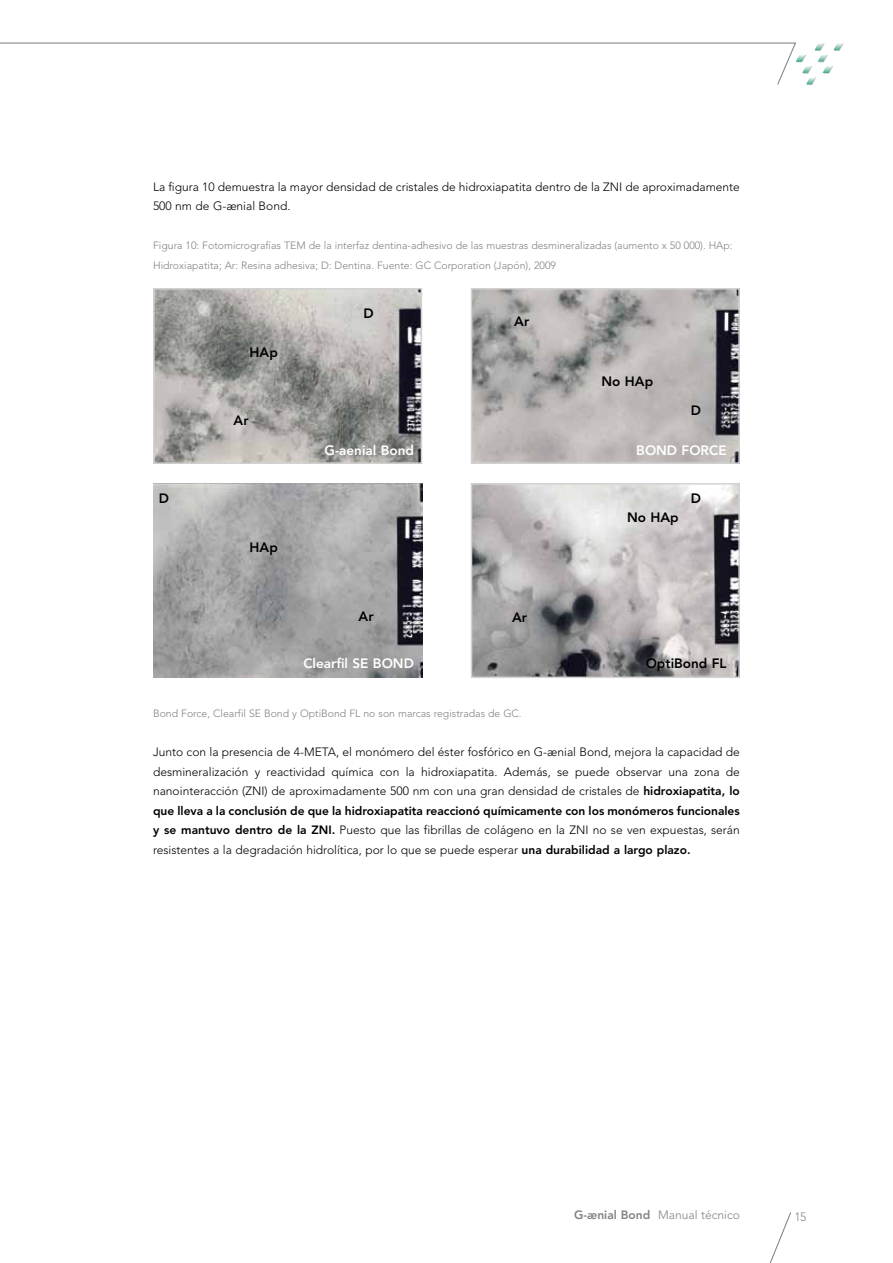
<style>
.page{position:relative;width:893px;height:1263px;background:#fff}
.page>*{position:absolute;margin:0;border:0;box-sizing:border-box;transform-origin:0 0}
.t1{font:800 13.5px "Avenir LT Std";color:#000}
.t2{font:800 13.5px "Avenir LT Std";color:#fff}
.t3{font:300 12px/19.5px "Avenir LT Std";color:#000}
.t4{font:300 12px "Avenir LT Std";color:#808285}
.t5{font:300 10.5px/19.5px "Avenir LT Std";color:#808285}
.s1{font-weight:800}
</style>
<div class="page">
<svg style="left:0;top:42px;width:844px;height:43px"></svg>
<svg style="left:769px;top:1212px;width:22px;height:51px"></svg>
<img style="left:156px;top:291px;width:263px;height:170px">
<div style="left:153px;top:288px;width:269px;height:176px;border:2px solid #d1d3d4"></div>
<img style="left:474px;top:291px;width:263px;height:170px">
<div style="left:471px;top:288px;width:269px;height:176px;border:2px solid #d1d3d4"></div>
<img style="left:474px;top:486px;width:263px;height:189px">
<div style="left:471px;top:483px;width:269px;height:195px;border:2px solid #d1d3d4"></div>
<img style="left:153px;top:483px;width:269px;height:195px">
<p class="t3" style="left:153px;top:177px;width:588px">La figura 10 demuestra la mayor densidad de cristales de hidroxiapatita dentro de la ZNI de aproximadamente<br>500 nm de G-ænial Bond.</p>
<p class="t5" style="left:153px;top:236px;width:581px">Figura 10: Fotomicrografías TEM de la interfaz dentina-adhesivo de las muestras desmineralizadas (aumento x 50 000). HAp:<br>Hidroxiapatita; Ar: Resina adhesiva; D: Dentina. Fuente: GC Corporation (Japón), 2009</p>
<p class="t1" style="left:250px;top:344px;width:30px">HAp</p>
<p class="t1" style="left:234px;top:412px;width:16px">Ar</p>
<p class="t1" style="left:363px;top:305px;width:12px">D</p>
<p class="t1" style="left:514px;top:313px;width:16px">Ar</p>
<p class="t1" style="left:601px;top:373px;width:53px">No HAp</p>
<p class="t1" style="left:691px;top:403px;width:12px">D</p>
<p class="t2" style="left:324px;top:442px;width:91px">G-aenial Bond</p>
<p class="t2" style="left:636px;top:442px;width:92px">BOND FORCE</p>
<p class="t1" style="left:159px;top:490px;width:12px">D</p>
<p class="t1" style="left:691px;top:490px;width:12px">D</p>
<p class="t1" style="left:250px;top:539px;width:30px">HAp</p>
<p class="t1" style="left:359px;top:608px;width:16px">Ar</p>
<p class="t1" style="left:512px;top:609px;width:16px">Ar</p>
<p class="t1" style="left:627px;top:509px;width:53px">No HAp</p>
<p class="t2" style="left:303px;top:655px;width:112px">Clearfil SE BOND</p>
<p class="t1" style="left:646px;top:655px;width:82px">OptiBond FL</p>
<p class="t5" style="left:153px;top:704px;width:370px">Bond Force, Clearfil SE Bond y OptiBond FL no son marcas registradas de GC.</p>
<p class="t3" style="left:153px;top:742px;width:588px;text-align:justify">Junto con la presencia de 4-META, el monómero del éster fosfórico en G-ænial Bond, mejora la capacidad de desmineralización y reactividad química con la hidroxiapatita. Además, se puede observar una zona de nanointeracción (ZNI) de aproximadamente 500 nm con una gran densidad de cristales de <span class="s1">hidroxiapatita, lo que lleva a la conclusión de que la hidroxiapatita reaccionó químicamente con los monómeros funcionales y se mantuvo dentro de la ZNI.</span> Puesto que las fibrillas de colágeno en la ZNI no se ven expuestas, serán resistentes a la degradación hidrolítica, por lo que se puede esperar <span class="s1">una durabilidad a largo plazo.</span></p>
<p class="t4" style="left:574px;top:1208px;width:167px"><span class="s1">G-ænial Bond</span> Manual técnico</p>
<p class="t4" style="left:794px;top:1210px;width:14px">15</p>
</div>
